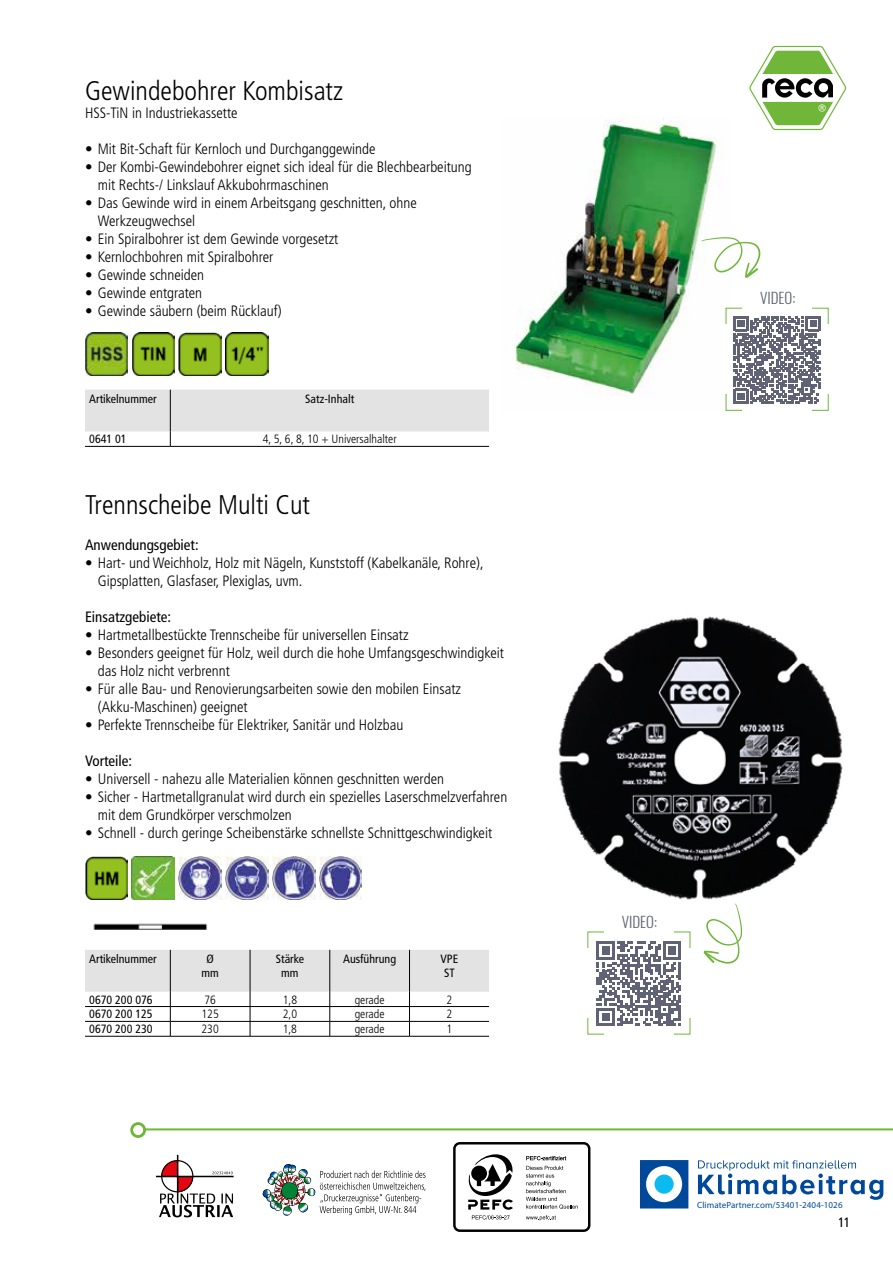
<style>
.page{position:relative;width:893px;height:1263px;background:#fff}
.page>*{position:absolute;margin:0;border:0;box-sizing:border-box;transform-origin:0 0}
.t1{font:300 condensed 27px "Frutiger LT Pro";color:#000}
.t2{font:300 condensed 15px/18px "Frutiger LT Pro";color:#000}
.t3{font:condensed 15px "Frutiger LT Pro";color:#000}
.t4{font:300 15px "Oswald";color:#606375}
.t5{font:condensed 13.5px "Frutiger LT Pro";color:#000}
.t6{font:condensed 12px/14.4px "Frutiger LT Pro";color:#000;text-align:center}
.t7{font:300 condensed 12px "Frutiger LT Pro";color:#000}
.t8{font:9px "Myriad Pro";letter-spacing:.01em;color:#00489a}
</style>
<div class="page">
<img style="left:515px;top:118px;width:218px;height:293px">
<svg style="left:85px;top:390px;width:404px;height:56px"></svg>
<hr style="left:85px;top:446px;width:85px;height:1px;background:#000">
<hr style="left:170px;top:446px;width:319px;height:1px;background:#000">
<img style="left:93px;top:923px;width:115px;height:7px">
<svg style="left:85px;top:950px;width:404px;height:86px"></svg>
<hr style="left:85px;top:1036px;width:85px;height:1px;background:#000">
<hr style="left:170px;top:1036px;width:80px;height:1px;background:#000">
<hr style="left:250px;top:1036px;width:80px;height:1px;background:#000">
<hr style="left:330px;top:1036px;width:79px;height:1px;background:#000">
<hr style="left:409px;top:1036px;width:80px;height:1px;background:#000">
<img style="left:558px;top:616px;width:285px;height:284px">
<hr style="left:142px;top:1128px;width:751px;height:2px;background:#6fb639">
<div style="left:130px;top:1122px;width:16px;height:16px;border:3px solid #6fb639;border-radius:50%"></div>
<div style="left:453px;top:1142px;width:137px;height:90px;border:2px solid #000;border-radius:6px"></div>
<svg style="left:468px;top:1154px;width:45px;height:65px"></svg>
<svg style="left:526px;top:1156px;width:40px;height:4px"></svg>
<svg style="left:526px;top:1166px;width:52px;height:43px"></svg>
<svg style="left:526px;top:1215px;width:30px;height:5px"></svg>
<svg style="left:263px;top:1164px;width:162px;height:52px"></svg>
<svg style="left:156px;top:1155px;width:77px;height:62px"></svg>
<svg style="left:698px;top:1160px;width:185px;height:40px"></svg>
<svg style="left:640px;top:1160px;width:48px;height:48px"></svg>
<div style="left:654px;top:1174px;width:20px;height:20px;background:#0bbbef;border-radius:50%"></div>
<img style="left:85px;top:856px;width:43px;height:43px">
<img style="left:132px;top:856px;width:43px;height:43px">
<img style="left:179px;top:856px;width:42px;height:43px">
<img style="left:226px;top:856px;width:42px;height:43px">
<img style="left:272px;top:856px;width:43px;height:43px">
<img style="left:319px;top:856px;width:43px;height:43px">
<img style="left:85px;top:333px;width:43px;height:42px">
<img style="left:132px;top:333px;width:43px;height:42px">
<img style="left:179px;top:333px;width:42px;height:42px">
<img style="left:226px;top:333px;width:42px;height:42px">
<svg style="left:749px;top:45px;width:98px;height:86px"></svg>
<svg style="left:597px;top:941px;width:84px;height:85px"></svg>
<svg style="left:733px;top:316px;width:88px;height:88px"></svg>
<div style="left:726px;top:308px;width:103px;height:103px;border:1px solid #6fb639"></div>
<div style="left:742px;top:304px;width:70px;height:7px;background:#fff"></div>
<div style="left:742px;top:406px;width:70px;height:7px;background:#fff"></div>
<div style="left:723px;top:324px;width:7px;height:70px;background:#fff"></div>
<div style="left:823px;top:324px;width:7px;height:70px;background:#fff"></div>
<svg style="left:704px;top:903px;width:38px;height:61px"></svg>
<svg style="left:701px;top:237px;width:59px;height:41px"></svg>
<h1 class="t1" style="left:85px;top:75px;width:260px">Gewindebohrer Kombisatz</h1>
<p class="t2" style="left:85px;top:104px;width:154px">HSS-TiN in Industriekassette</p>
<p class="t2" style="left:85px;top:140px;width:292px">• Mit Bit-Schaft für Kernloch und Durchganggewinde</p>
<p class="t2" style="left:98px;top:158px;width:375px;text-indent:-13px">• Der Kombi-Gewindebohrer eignet sich ideal für die Blechbearbeitung mit Rechts-/ Linkslauf Akkubohrmaschinen</p>
<p class="t2" style="left:98px;top:194px;width:320px;text-indent:-13px">• Das Gewinde wird in einem Arbeitsgang geschnitten, ohne<br>Werkzeugwechsel</p>
<p class="t2" style="left:85px;top:230px;width:255px">• Ein Spiralbohrer ist dem Gewinde vorgesetzt</p>
<p class="t2" style="left:85px;top:248px;width:190px">• Kernlochbohren mit Spiralbohrer</p>
<p class="t2" style="left:85px;top:266px;width:121px">• Gewinde schneiden</p>
<p class="t2" style="left:85px;top:284px;width:119px">• Gewinde entgraten</p>
<p class="t2" style="left:85px;top:302px;width:198px">• Gewinde säubern (beim Rücklauf)</p>
<p class="t6" style="left:89px;top:392px;width:69px">Artikelnummer</p>
<p class="t6" style="left:305px;top:392px;width:50px">Satz-Inhalt</p>
<p class="t6" style="left:89px;top:432px;width:39px">0641 01</p>
<p class="t7" style="left:263px;top:432px;width:135px">4, 5, 6, 8, 10 + Universalhalter</p>
<h1 class="t1" style="left:85px;top:489px;width:226px">Trennscheibe Multi Cut</h1>
<p class="t3" style="left:85px;top:536px;width:115px">Anwendungsgebiet:</p>
<p class="t2" style="left:98px;top:554px;width:387px;text-indent:-13px">• Hart- und Weichholz, Holz mit Nägeln, Kunststoff (Kabelkanäle, Rohre),<br>Gipsplatten, Glasfaser, Plexiglas, uvm.</p>
<p class="t3" style="left:85px;top:608px;width:88px">Einsatzgebiete:</p>
<p class="t2" style="left:85px;top:626px;width:325px">• Hartmetallbestückte Trennscheibe für universellen Einsatz</p>
<p class="t2" style="left:98px;top:644px;width:408px;text-indent:-13px">• Besonders geeignet für Holz, weil durch die hohe Umfangsgeschwindigkeit das Holz nicht verbrennt</p>
<p class="t2" style="left:98px;top:680px;width:365px;text-indent:-13px">• Für alle Bau- und Renovierungsarbeiten sowie den mobilen Einsatz (Akku-Maschinen) geeignet</p>
<p class="t2" style="left:85px;top:716px;width:320px">• Perfekte Trennscheibe für Elektriker, Sanitär und Holzbau</p>
<p class="t3" style="left:85px;top:752px;width:49px">Vorteile:</p>
<p class="t2" style="left:85px;top:770px;width:361px">• Universell - nahezu alle Materialien können geschnitten werden</p>
<p class="t2" style="left:98px;top:788px;width:411px;text-indent:-13px">• Sicher - Hartmetallgranulat wird durch ein spezielles Laserschmelzverfahren mit dem Grundkörper verschmolzen</p>
<p class="t2" style="left:85px;top:824px;width:409px">• Schnell - durch geringe Scheibenstärke schnellste Schnittgeschwindigkeit</p>
<p class="t6" style="left:89px;top:952px;width:69px">Artikelnummer</p>
<p class="t6" style="left:202px;top:952px;width:19px">Ø mm</p>
<p class="t6" style="left:276px;top:952px;width:30px">Stärke mm</p>
<p class="t6" style="left:343px;top:952px;width:54px">Ausführung</p>
<p class="t6" style="left:440px;top:952px;width:19px;text-align:left">VPE<br>ST</p>
<p class="t6" style="left:89px;top:992px;width:65px">0670 200 076</p>
<p class="t7" style="left:204px;top:992px;width:13px">76</p>
<p class="t7" style="left:283px;top:992px;width:16px">1,8</p>
<p class="t7" style="left:355px;top:992px;width:31px">gerade</p>
<p class="t7" style="left:446px;top:992px;width:7px">2</p>
<p class="t6" style="left:89px;top:1007px;width:65px">0670 200 125</p>
<p class="t7" style="left:202px;top:1007px;width:19px">125</p>
<p class="t7" style="left:283px;top:1007px;width:16px">2,0</p>
<p class="t7" style="left:355px;top:1007px;width:31px">gerade</p>
<p class="t7" style="left:446px;top:1007px;width:7px">2</p>
<p class="t6" style="left:89px;top:1022px;width:65px">0670 200 230</p>
<p class="t7" style="left:201px;top:1022px;width:19px">230</p>
<p class="t7" style="left:283px;top:1022px;width:16px">1,8</p>
<p class="t7" style="left:355px;top:1022px;width:31px">gerade</p>
<p class="t7" style="left:446px;top:1022px;width:7px">1</p>
<p class="t4" style="left:760px;top:285px;width:37px">VIDEO:</p>
<p class="t4" style="left:622px;top:908px;width:37px">VIDEO:</p>
<p class="t8" style="left:697px;top:1199px;width:147px">ClimatePartner.com/53401-2404-1026</p>
<p class="t5" style="left:838px;top:1214px;width:14px">11</p>
</div>
